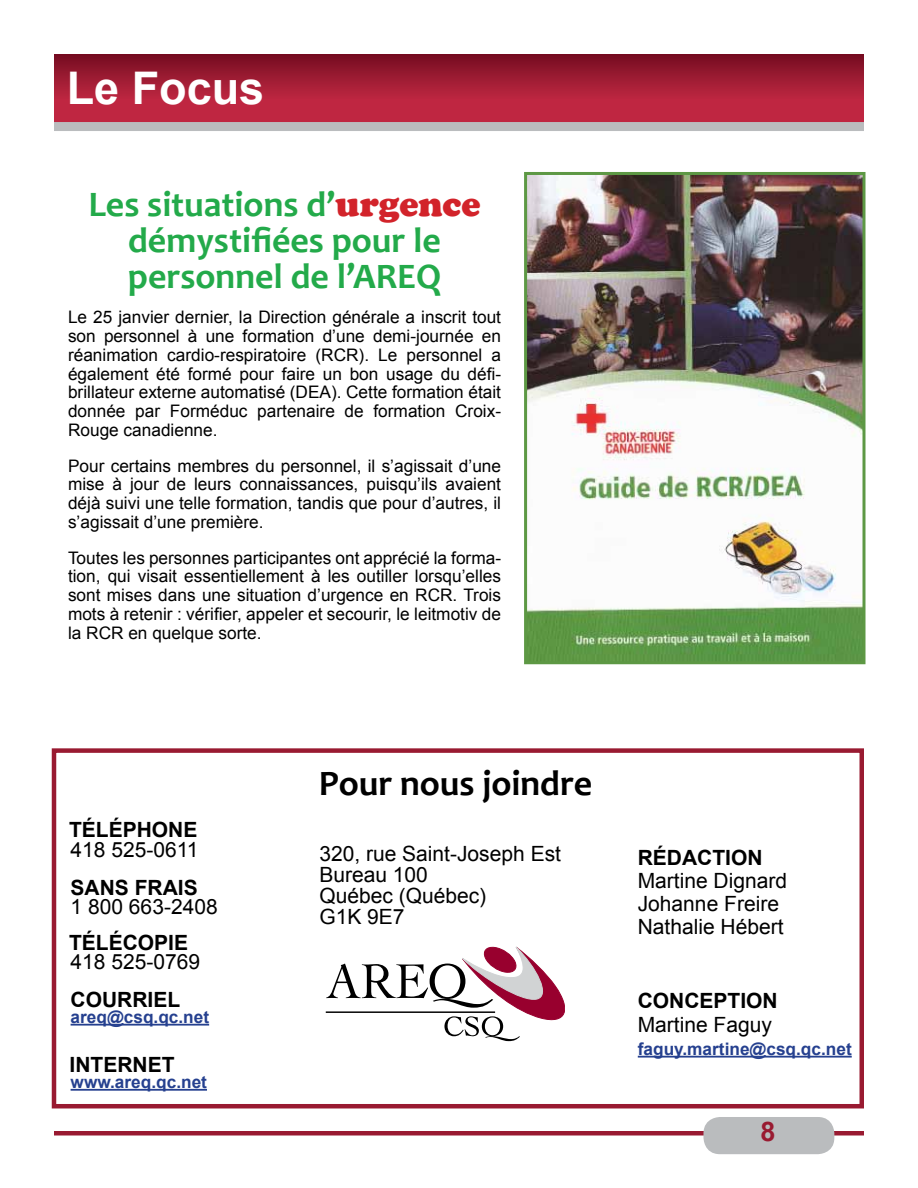
<style>
.page{position:relative;width:918px;height:1188px;background:#fff}
.page>*{position:absolute;margin:0;border:0;box-sizing:border-box;transform-origin:0 0}
.t1{font:700 45px "Arial";color:#fff}
.t2{font:700 36px/36px "Candara";color:#23aa4a;text-align:center}
.t3{font:700 36px "Candara";color:#000}
.t4{font:700 27px "Arial";color:#991a31}
.t5{font:21px/21px "Arial";color:#000}
.t6{font:700 21px "Arial";color:#000}
.t7{font:17.25px/18.8px "Arial";color:#000;text-align:justify}
.t8{font:700 17.25px "Arial";color:#25408f}
.s1{font-family:"Cooper";font-weight:900;color:#d2232a}
</style>
<div class="page">
<hr style="left:71px;top:1024px;width:138px;height:2px;background:#25408f">
<hr style="left:71px;top:1089px;width:136px;height:2px;background:#25408f">
<div style="left:52px;top:748px;width:812px;height:360px;border:4px solid #991a31"></div>
<div style="left:54px;top:1131px;width:810px;height:5px;background:#991a31"></div>
<div style="left:703px;top:1117px;width:131px;height:37px;background:#babcbe;border-radius:16px"></div>
<svg style="left:54px;top:54px;width:810px;height:68px;background:#a51d36"></svg>
<div style="left:54px;top:122px;width:810px;height:9px;background:#babcbe"></div>
<hr style="left:638px;top:1056px;width:214px;height:2px;background:#25408f">
<svg style="left:326px;top:947px;width:239px;height:94px"></svg>
<img style="left:528px;top:176px;width:334px;height:484px">
<div style="left:524px;top:172px;width:342px;height:492px;border:3px solid #5d9844"></div>
<h1 class="t1" style="left:67px;top:59px;width:199px">Le Focus</h1>
<h2 class="t2" style="left:88px;top:185px;width:394px">Les situations d’<span class="s1">urgence </span>démystifiées pour le personnel de l’AREQ</h2>
<p class="t7" style="left:68px;top:308px;width:435px">Le 25 janvier dernier, la Direction générale a inscrit tout son personnel à une formation d’une demi-journée en réanimation cardio-respiratoire (RCR). Le personnel a également été formé pour faire un bon usage du défi&shy;brillateur externe automatisé (DEA). Cette formation était donnée par Forméduc partenaire de formation Croix-Rouge canadienne.</p>
<p class="t7" style="left:68px;top:456px;width:435px">Pour certains membres du personnel, il s’agissait d’une mise à jour de leurs connaissances, puisqu’ils avaient déjà suivi une telle formation, tandis que pour d’autres, il s’agissait d’une première.</p>
<p class="t7" style="left:68px;top:548px;width:435px">Toutes les personnes participantes ont apprécié la forma&shy;tion, qui visait essentiellement à les outiller lorsqu’elles sont mises dans une situation d’urgence en RCR. Trois mots à retenir : vérifier, appeler et secourir, le leitmotiv de la RCR en quelque sorte.</p>
<p class="t6" style="left:69px;top:816px;width:130px">TÉLÉPHONE</p>
<p class="t5" style="left:71px;top:839px;width:130px">418 525-0611</p>
<p class="t6" style="left:71px;top:873px;width:129px">SANS FRAIS</p>
<p class="t5" style="left:71px;top:896px;width:149px">1 800 663-2408</p>
<p class="t6" style="left:69px;top:928px;width:121px">TÉLÉCOPIE</p>
<p class="t5" style="left:71px;top:951px;width:131px">418 525-0769</p>
<p class="t6" style="left:71px;top:985px;width:111px">COURRIEL</p>
<p class="t8" style="left:71px;top:1005px;width:140px">areq@csq.qc.net</p>
<p class="t6" style="left:70px;top:1051px;width:106px">INTERNET</p>
<p class="t8" style="left:71px;top:1070px;width:138px">www.areq.qc.net</p>
<h2 class="t3" style="left:319px;top:761px;width:275px">Pour nous joindre</h2>
<p class="t5" style="left:319px;top:844px;width:243px">320, rue Saint-Joseph Est<br>Bureau 100<br>Québec (Québec)<br>G1K 9E7</p>
<p class="t6" style="left:638px;top:843px;width:126px">RÉDACTION</p>
<p class="t5" style="left:638px;top:869px;width:151px;line-height:23.2px">Martine Dignard<br>Johanne Freire<br>Nathalie Hébert</p>
<p class="t6" style="left:638px;top:987px;width:142px">CONCEPTION</p>
<p class="t5" style="left:638px;top:1014px;width:136px">Martine Faguy</p>
<p class="t8" style="left:638px;top:1037px;width:215px">faguy.martine@csq.qc.net</p>
<h3 class="t4" style="left:760px;top:1113px;width:17px">8</h3>
</div>
